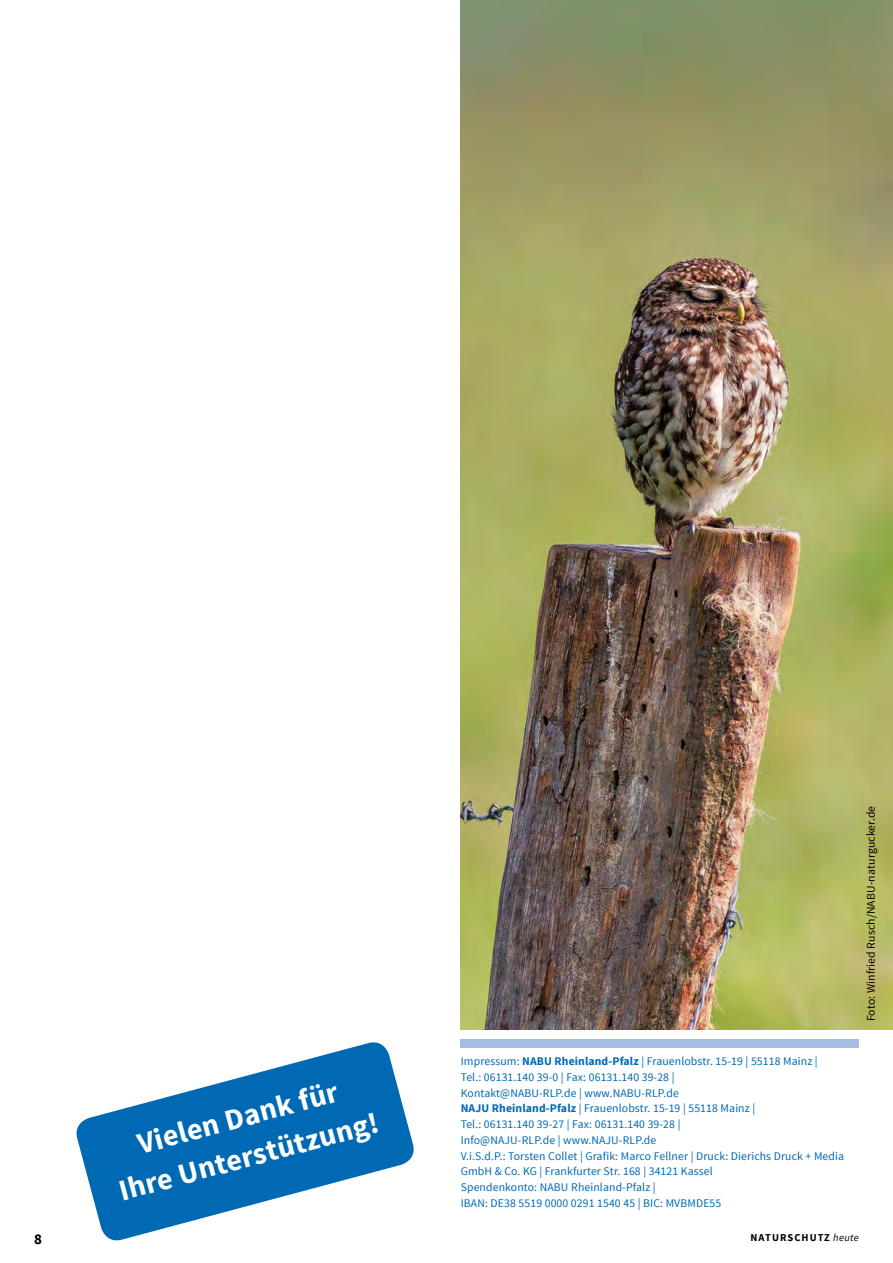
<style>
.page{position:relative;width:893px;height:1263px;background:#fff}
.page>*{position:absolute;margin:0;border:0;box-sizing:border-box;transform-origin:0 0}
.Magazin_Ü2{font:700 30px "Source Sans Pro";color:#fff}
.t1{font:700 15px "Source Sans Pro";color:#000}
.Info_1{font:11.7px/15.8px "Source Sans Pro";letter-spacing:.01em;color:#0069b4}
.Bildbeschreibung{font:11.7px "Source Sans Pro";letter-spacing:.01em;color:#000}
.t2{font:700 10.5px "Source Sans Pro";letter-spacing:.1em;color:#000}
.s1{font-weight:700}
.s2{font-weight:400;font-style:italic}
</style>
<div class="page">
<img style="left:461px;top:0;width:432px;height:1029px">
<svg style="left:76px;top:1042px;width:338px;height:199px;fill:#0069b4"></svg>
<div style="left:461px;top:1039px;width:398px;height:9px;background:#a4bde3"></div>
<p class="Magazin_Ü2" style="left:133px;top:1126px;width:208px;rotate:-15deg">Vielen Dank für</p>
<p class="Magazin_Ü2" style="left:115px;top:1172px;width:269px;rotate:-15deg">Ihre Unterstützung!</p>
<p class="Info_1" style="left:461px;top:1053px;width:359px">Impressum: <span class="s1">NABU Rheinland-Pfalz</span> | Frauenlobstr. 15-19 | 55118 Mainz |</p>
<p class="Info_1" style="left:461px;top:1069px;width:215px">Tel.: 06131.140 39-0 | Fax: 06131.140 39-28 |</p>
<p class="Info_1" style="left:461px;top:1085px;width:220px">Kontakt@NABU-RLP.de | www.NABU-RLP.de</p>
<p class="Info_1" style="left:461px;top:1101px;width:296px"><span class="s1">NAJU Rheinland-Pfalz</span> | Frauenlobstr. 15-19 | 55118 Mainz |</p>
<p class="Info_1" style="left:461px;top:1116px;width:221px">Tel.: 06131.140 39-27 | Fax: 06131.140 39-28 |</p>
<p class="Info_1" style="left:461px;top:1132px;width:197px">Info@NAJU-RLP.de | www.NAJU-RLP.de</p>
<p class="Info_1" style="left:461px;top:1148px;width:385px">V.i.S.d.P.: Torsten Collet | Grafik: Marco Fellner | Druck: Dierichs Druck + Media<br>GmbH &amp; Co. KG | Frankfurter Str. 168 | 34121 Kassel</p>
<p class="Info_1" style="left:461px;top:1179px;width:197px">Spendenkonto: NABU Rheinland-Pfalz |</p>
<p class="Info_1" style="left:461px;top:1195px;width:262px">IBAN: DE38 5519 0000 0291 1540 45 | BIC: MVBMDE55</p>
<p class="Bildbeschreibung" style="left:864px;top:1021px;width:217px;rotate:-90deg">Foto: Winfried Rusch/NABU-naturgucker.de</p>
<p class="t1" style="left:34px;top:1230px;width:9px">8</p>
<p class="t2" style="left:751px;top:1231px;width:110px">NATURSCHUTZ <span class="s2">heute</span></p>
</div>
